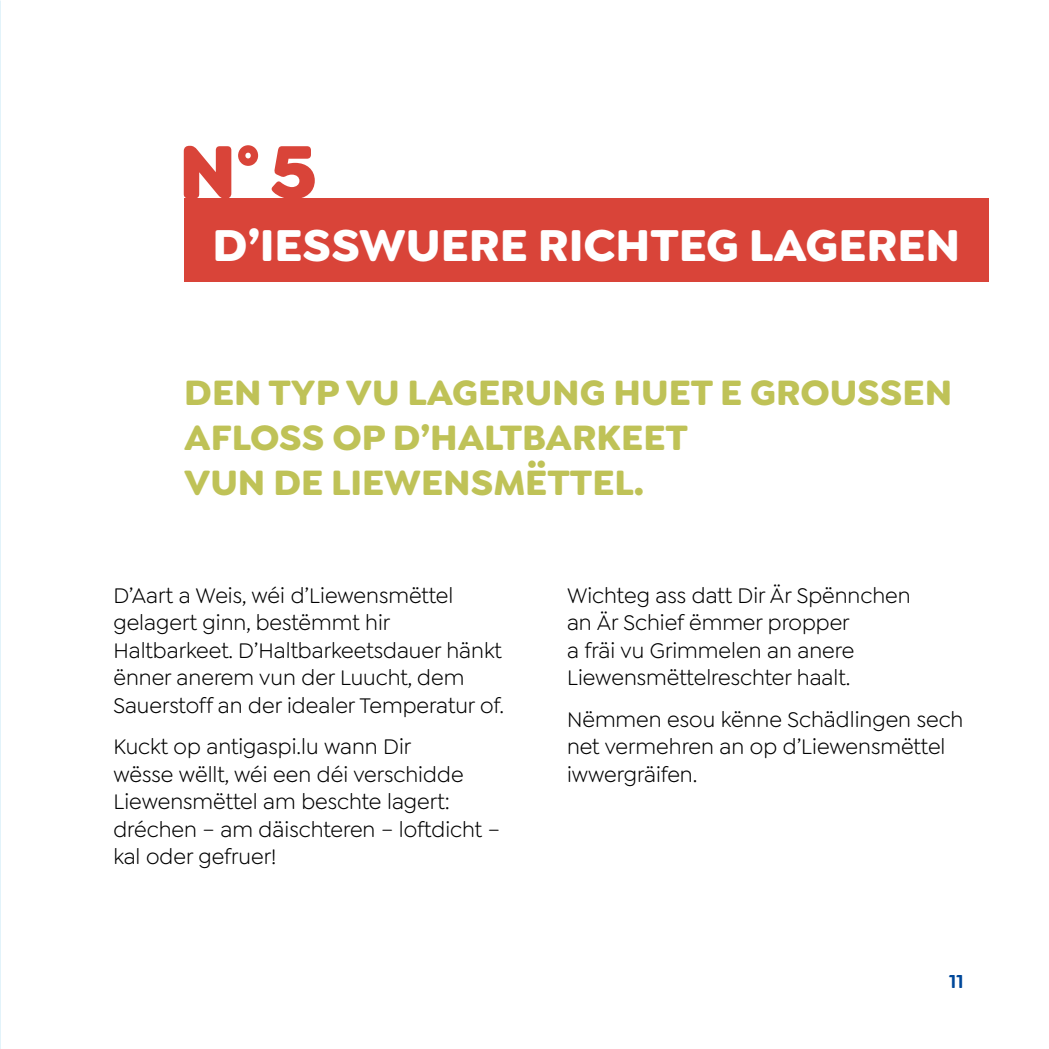
<style>
.page{position:relative;width:1049px;height:1049px;background:#fff}
.page>*{position:absolute;margin:0;border:0;box-sizing:border-box;transform-origin:0 0}
.t1{font:900 80px "Goldplay";color:#d94439}
.t2{font:700 47.5px "Goldplay";color:#fff}
.t3{font:700 37.5px/45px "Goldplay";color:#bfc257}
.t4{font:22.5px/27.5px "Goldplay";color:#000}
.t5{font:600 20px "Goldplay";color:#00489a}
</style>
<div class="page">
<img style="left:0;top:0;width:1px;height:1049px">
<div style="left:184px;top:198px;width:805px;height:84px;background:#d94439"></div>
<h1 class="t1" style="left:179px;top:118px;width:140px">N°5</h1>
<h2 class="t2" style="left:213px;top:214px;width:749px">D’IESSWUERE RICHTEG LAGEREN</h2>
<h3 class="t3" style="left:184px;top:369px;width:769px">DEN TYP VU LAGERUNG HUET E GROUSSEN<br>AFLOSS OP D’HALTBARKEET<br>VUN DE LIEWENSMËTTEL.</h3>
<p class="t4" style="left:113px;top:581px;width:392px">D’Aart a Weis, wéi d’Liewensmëttel gelagert ginn, bestëmmt hir Haltbarkeet. D’Haltbarkeetsdauer hänkt ënner anerem vun der Luucht, dem Sauerstoff an der idealer Temperatur of.</p>
<p class="t4" style="left:113px;top:733px;width:388px">Kuckt op antigaspi.lu wann Dir<br>wësse wëllt, wéi een déi verschidde<br>Liewensmëttel am beschte lagert: dréchen – am däischteren – loftdicht – kal oder gefruer!</p>
<p class="t4" style="left:567px;top:581px;width:345px">Wichteg ass datt Dir Är Spënnchen an Är Schief ëmmer propper<br>a fräi vu Grimmelen an anere<br>Liewensmëttelreschter haalt.</p>
<p class="t4" style="left:567px;top:705px;width:398px">Nëmmen esou kënne Schädlingen sech net vermehren an op d’Liewensmëttel iwwergräifen.</p>
<p class="t5" style="left:949px;top:969px;width:16px">11</p>
</div>
